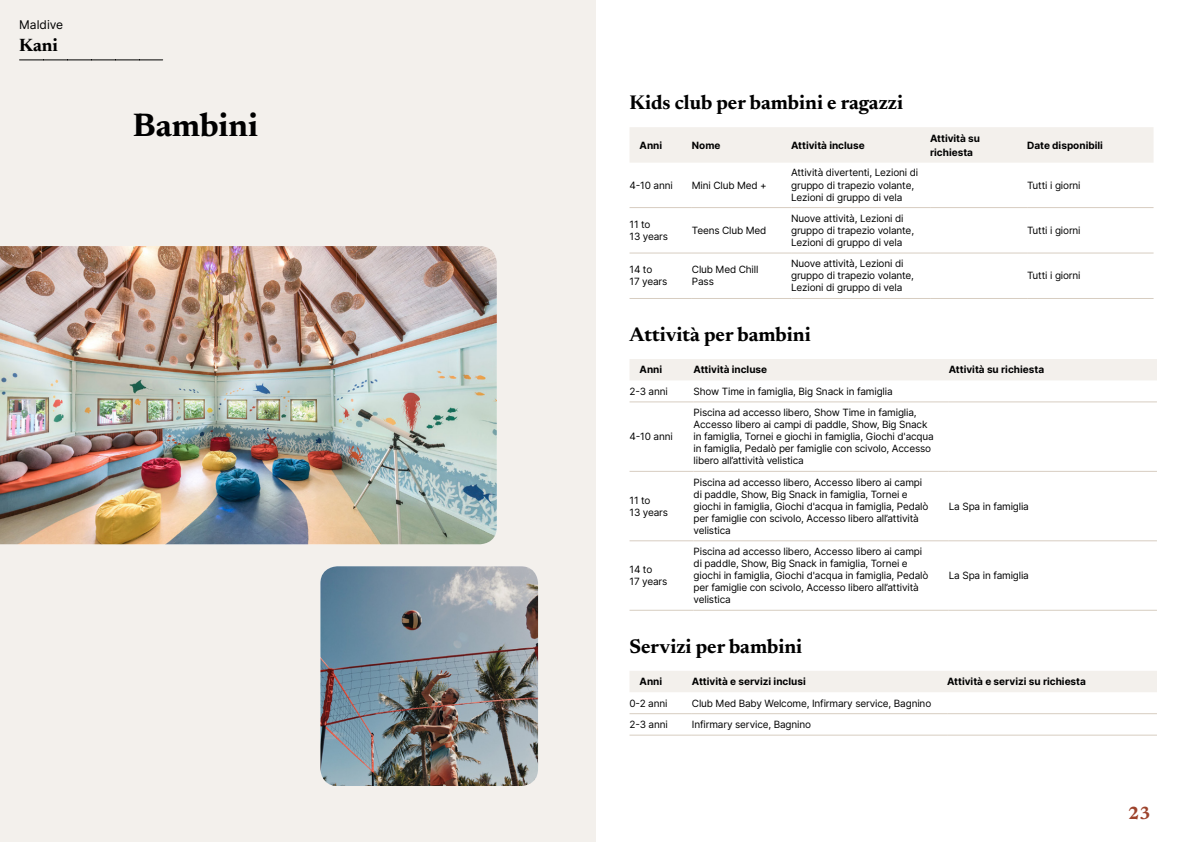
<style>
.page{position:relative;width:1191px;height:842px;background:#fff}
.page>*{position:absolute;margin:0;border:0;box-sizing:border-box;transform-origin:0 0}
.t1{font:700 33px "Newsreader 24 pt";color:#000}
.t2{font:700 20px "Newsreader 24 pt";color:#000}
.t3{font:700 18px "Newsreader 24 pt";color:#000}
.t4{font:700 18px "Newsreader 24 pt";color:#9d432c}
.t5{font:12px "Inter";color:#000}
.t6{font:10px/12px "Inter";letter-spacing:-.015em;color:#000}
.t7{font:700 10px/14px "Inter";color:#000}
</style>
<div class="page">
<div style="left:0;top:0;width:595px;height:842px;background:#f3f0ec"></div>
<img style="left:0;top:246px;width:497px;height:298px">
<img style="left:320px;top:566px;width:218px;height:220px">
<svg style="left:20px;top:60px;width:143px;height:1px"></svg>
<div style="left:630px;top:127px;width:523px;height:36px;background:#f3f0ec"></div>
<hr style="left:629px;top:207px;width:63px;height:1px;background:#d7cdc1">
<hr style="left:692px;top:207px;width:99px;height:1px;background:#d7cdc1">
<hr style="left:791px;top:207px;width:139px;height:1px;background:#d7cdc1">
<hr style="left:930px;top:207px;width:97px;height:1px;background:#d7cdc1">
<hr style="left:1027px;top:207px;width:126px;height:1px;background:#d7cdc1">
<hr style="left:629px;top:253px;width:63px;height:1px;background:#d7cdc1">
<hr style="left:692px;top:253px;width:99px;height:1px;background:#d7cdc1">
<hr style="left:791px;top:253px;width:139px;height:1px;background:#d7cdc1">
<hr style="left:930px;top:253px;width:97px;height:1px;background:#d7cdc1">
<hr style="left:1027px;top:253px;width:126px;height:1px;background:#d7cdc1">
<hr style="left:629px;top:298px;width:63px;height:1px;background:#d7cdc1">
<hr style="left:692px;top:298px;width:99px;height:1px;background:#d7cdc1">
<hr style="left:791px;top:298px;width:139px;height:1px;background:#d7cdc1">
<hr style="left:930px;top:298px;width:97px;height:1px;background:#d7cdc1">
<hr style="left:1027px;top:298px;width:126px;height:1px;background:#d7cdc1">
<div style="left:630px;top:359px;width:527px;height:21px;background:#f3f0ec"></div>
<hr style="left:629px;top:401px;width:64px;height:1px;background:#d7cdc1">
<hr style="left:693px;top:401px;width:255px;height:1px;background:#d7cdc1">
<hr style="left:948px;top:401px;width:209px;height:1px;background:#d7cdc1">
<hr style="left:629px;top:471px;width:64px;height:1px;background:#d7cdc1">
<hr style="left:693px;top:471px;width:255px;height:1px;background:#d7cdc1">
<hr style="left:948px;top:471px;width:209px;height:1px;background:#d7cdc1">
<hr style="left:629px;top:540px;width:64px;height:1px;background:#d7cdc1">
<hr style="left:693px;top:540px;width:255px;height:1px;background:#d7cdc1">
<hr style="left:948px;top:540px;width:209px;height:1px;background:#d7cdc1">
<hr style="left:629px;top:610px;width:64px;height:1px;background:#d7cdc1">
<hr style="left:693px;top:610px;width:255px;height:1px;background:#d7cdc1">
<hr style="left:948px;top:610px;width:209px;height:1px;background:#d7cdc1">
<div style="left:630px;top:671px;width:527px;height:21px;background:#f3f0ec"></div>
<hr style="left:629px;top:713px;width:63px;height:1px;background:#d7cdc1">
<hr style="left:692px;top:713px;width:255px;height:1px;background:#d7cdc1">
<hr style="left:947px;top:713px;width:210px;height:1px;background:#d7cdc1">
<hr style="left:629px;top:735px;width:63px;height:1px;background:#d7cdc1">
<hr style="left:692px;top:735px;width:255px;height:1px;background:#d7cdc1">
<hr style="left:947px;top:735px;width:210px;height:1px;background:#d7cdc1">
<p class="t5" style="left:19px;top:15px;width:46px">Maldive</p>
<h3 class="t3" style="left:19px;top:32px;width:40px">Kani</h3>
<h1 class="t1" style="left:133px;top:101px;width:127px">Bambini</h1>
<h2 class="t2" style="left:629px;top:88px;width:275px">Kids club per bambini e ragazzi</h2>
<p class="t7" style="left:639px;top:138px;width:24px">Anni</p>
<p class="t7" style="left:692px;top:138px;width:30px">Nome</p>
<p class="t7" style="left:791px;top:138px;width:75px">Attività incluse</p>
<p class="t7" style="left:930px;top:131px;width:52px">Attività su richiesta</p>
<p class="t7" style="left:1027px;top:138px;width:77px">Date disponibili</p>
<p class="t6" style="left:629px;top:179px;width:45px">4-10 anni</p>
<p class="t6" style="left:692px;top:179px;width:76px">Mini Club Med +</p>
<p class="t6" style="left:791px;top:167px;width:129px">Attività divertenti, Lezioni di gruppo di trapezio volante,<br>Lezioni di gruppo di vela</p>
<p class="t6" style="left:1027px;top:179px;width:55px">Tutti i giorni</p>
<p class="t6" style="left:629px;top:218px;width:40px">11 to<br>13 years</p>
<p class="t6" style="left:692px;top:224px;width:76px">Teens Club Med</p>
<p class="t6" style="left:791px;top:212px;width:124px">Nuove attività, Lezioni di gruppo di trapezio volante,<br>Lezioni di gruppo di vela</p>
<p class="t6" style="left:629px;top:264px;width:39px">14 to<br>17 years</p>
<p class="t6" style="left:692px;top:264px;width:68px">Club Med Chill<br>Pass</p>
<p class="t6" style="left:791px;top:258px;width:124px">Nuove attività, Lezioni di gruppo di trapezio volante,<br>Lezioni di gruppo di vela</p>
<p class="t6" style="left:1027px;top:224px;width:55px">Tutti i giorni</p>
<p class="t6" style="left:1027px;top:270px;width:55px">Tutti i giorni</p>
<h2 class="t2" style="left:629px;top:320px;width:183px">Attività per bambini</h2>
<p class="t7" style="left:639px;top:362px;width:24px">Anni</p>
<p class="t7" style="left:693px;top:362px;width:75px">Attività incluse</p>
<p class="t7" style="left:948px;top:362px;width:97px">Attività su richiesta</p>
<p class="t6" style="left:629px;top:385px;width:40px">2-3 anni</p>
<p class="t6" style="left:693px;top:385px;width:201px">Show Time in famiglia, Big Snack in famiglia</p>
<p class="t6" style="left:629px;top:430px;width:45px">4-10 anni</p>
<p class="t6" style="left:693px;top:406px;width:242px">Piscina ad accesso libero, Show Time in famiglia, Accesso libero ai campi di paddle, Show, Big Snack in famiglia, Tornei e giochi in famiglia, Giochi d'acqua in famiglia, Pedalò per famiglie con scivolo, Accesso libero all’attività velistica</p>
<p class="t6" style="left:629px;top:494px;width:40px">11 to<br>13 years</p>
<p class="t6" style="left:629px;top:563px;width:39px">14 to<br>17 years</p>
<p class="t6" style="left:693px;top:476px;width:236px">Piscina ad accesso libero, Accesso libero ai campi di paddle, Show, Big Snack in famiglia, Tornei e giochi in famiglia, Giochi d'acqua in famiglia, Pedalò per famiglie con scivolo, Accesso libero all’attività velistica</p>
<p class="t6" style="left:693px;top:545px;width:236px">Piscina ad accesso libero, Accesso libero ai campi di paddle, Show, Big Snack in famiglia, Tornei e giochi in famiglia, Giochi d'acqua in famiglia, Pedalò per famiglie con scivolo, Accesso libero all’attività velistica</p>
<p class="t6" style="left:948px;top:500px;width:82px">La Spa in famiglia</p>
<p class="t6" style="left:948px;top:569px;width:82px">La Spa in famiglia</p>
<h2 class="t2" style="left:629px;top:632px;width:174px">Servizi per bambini</h2>
<p class="t7" style="left:639px;top:674px;width:24px">Anni</p>
<p class="t7" style="left:692px;top:674px;width:115px">Attività e servizi inclusi</p>
<p class="t7" style="left:947px;top:674px;width:140px">Attività e servizi su richiesta</p>
<p class="t6" style="left:629px;top:697px;width:40px">0-2 anni</p>
<p class="t6" style="left:692px;top:697px;width:241px">Club Med Baby Welcome, Infirmary service, Bagnino</p>
<p class="t6" style="left:629px;top:718px;width:40px">2-3 anni</p>
<p class="t6" style="left:692px;top:718px;width:121px">Infirmary service, Bagnino</p>
<h3 class="t4" style="left:1128px;top:800px;width:24px">23</h3>
</div>
